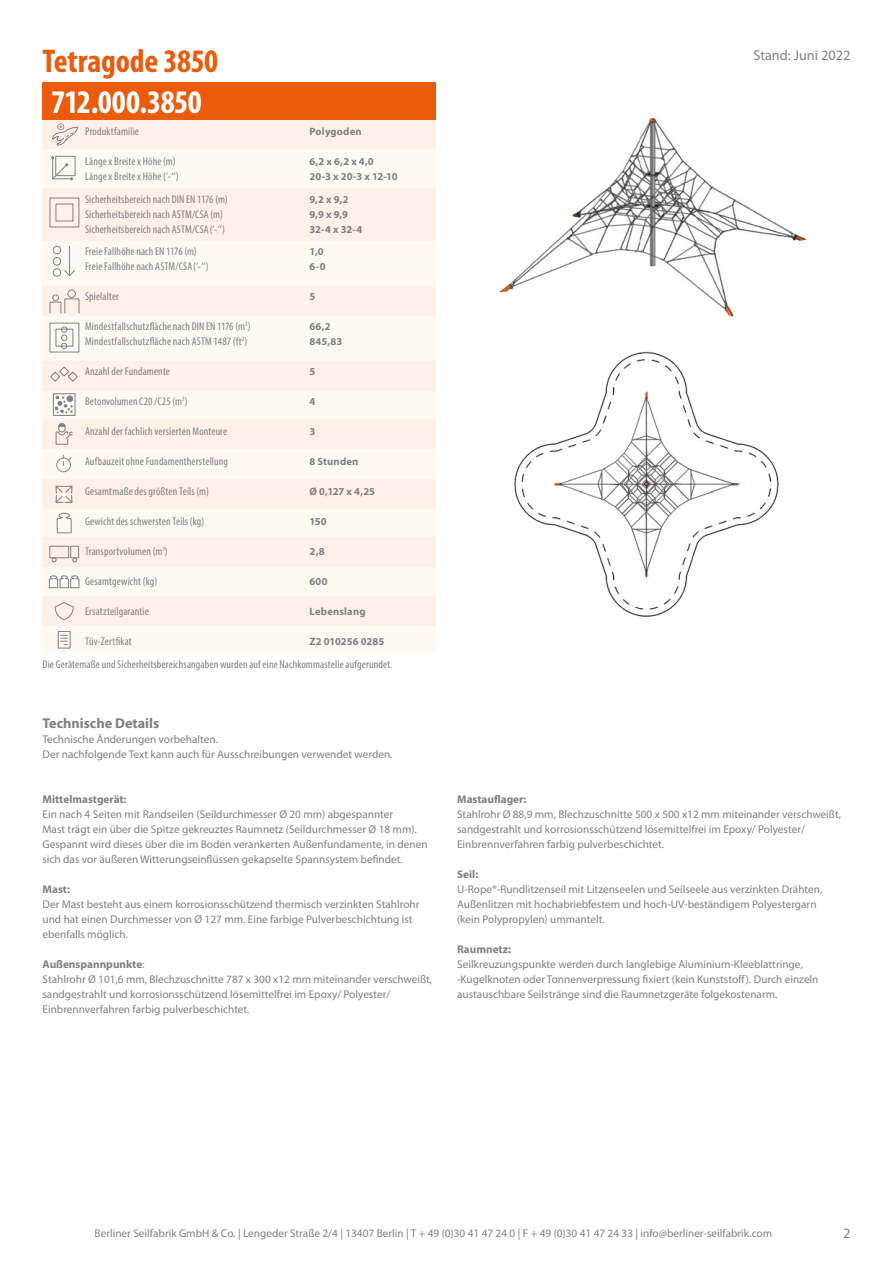
<style>
.page{position:relative;width:893px;height:1263px;background:#fff}
.page>*{position:absolute;margin:0;border:0;box-sizing:border-box;transform-origin:0 0}
.t1{font:700 condensed 33px "Myriad Pro";letter-spacing:-.005em;color:#ea5c0b}
.t2{font:700 condensed 33px "Myriad Pro";letter-spacing:-.015em;color:#fff}
.t3{font:700 14.25px "Myriad Pro";color:#808084}
.t4{font:14.25px "Myriad Pro";color:#808084}
.t5{font:11.25px/15px "Myriad Pro";color:#808084}
.t6{font:condensed 11.25px/15px "Myriad Pro";letter-spacing:.015em;color:#808084}
.t7{font:700 11.25px "Myriad Pro";color:#808084}
.t8{font:700 10.65px/15px "Myriad Pro";letter-spacing:.01em;color:#808084}
.s1{font-weight:700}
</style>
<div class="page">
<img style="left:514px;top:351px;width:265px;height:266px">
<img style="left:499px;top:118px;width:307px;height:199px">
<div style="left:43px;top:120px;width:393px;height:32px;background:#fef1e7"></div>
<div style="left:43px;top:82px;width:393px;height:38px;background:#ea5c0b"></div>
<div style="left:43px;top:149px;width:393px;height:504px;background:#fff8f3"></div>
<div style="left:43px;top:286px;width:393px;height:30px;background:#fef1e7"></div>
<div style="left:43px;top:188px;width:393px;height:53px;background:#fef1e7"></div>
<div style="left:43px;top:361px;width:393px;height:29px;background:#fef1e7"></div>
<div style="left:43px;top:420px;width:393px;height:29px;background:#fef1e7"></div>
<div style="left:43px;top:479px;width:393px;height:29px;background:#fef1e7"></div>
<div style="left:43px;top:538px;width:393px;height:29px;background:#fef1e7"></div>
<div style="left:43px;top:596px;width:393px;height:29px;background:#fef1e7"></div>
<div style="left:58px;top:631px;width:13px;height:17px;border:1px solid #808084"></div>
<svg style="left:61px;top:635px;width:7px;height:10px"></svg>
<svg style="left:51px;top:156px;width:22px;height:24px"></svg>
<div style="left:50px;top:198px;width:29px;height:29px;border:1px solid #808084"></div>
<div style="left:56px;top:204px;width:17px;height:17px;border:1px solid #808084"></div>
<hr style="left:69px;top:246px;width:1px;height:30px;background:#808084">
<svg style="left:64px;top:269px;width:11px;height:8px"></svg>
<div style="left:53px;top:268px;width:8px;height:9px;border:1px solid #808084;border-radius:50%"></div>
<div style="left:53px;top:257px;width:8px;height:8px;border:1px solid #808084;border-radius:50%"></div>
<div style="left:53px;top:246px;width:8px;height:8px;border:1px solid #808084;border-radius:50%"></div>
<div style="left:50px;top:323px;width:29px;height:29px;border:1px solid #808084"></div>
<div style="left:56px;top:329px;width:17px;height:17px;border:1px solid #808084"></div>
<svg style="left:61px;top:335px;width:6px;height:14px"></svg>
<div style="left:61px;top:326px;width:6px;height:7px;border:1px solid #808084;border-radius:50%"></div>
<div style="left:52px;top:294px;width:7px;height:7px;border:1px solid #808084;border-radius:50%"></div>
<div style="left:50px;top:302px;width:11px;height:11px;border:1px solid #808084"></div>
<div style="left:64px;top:298px;width:15px;height:15px;border:1px solid #808084"></div>
<div style="left:67px;top:290px;width:9px;height:8px;border:1px solid #808084;border-radius:50%"></div>
<svg style="left:52px;top:123px;width:27px;height:23px"></svg>
<div style="left:53px;top:393px;width:22px;height:23px;border:1px solid #808084"></div>
<div style="left:67px;top:395px;width:6px;height:7px;border:4px solid #808084;border-radius:50%"></div>
<svg style="left:55px;top:396px;width:18px;height:17px"></svg>
<svg style="left:56px;top:455px;width:15px;height:17px"></svg>
<svg style="left:50px;top:366px;width:28px;height:16px"></svg>
<svg style="left:55px;top:485px;width:18px;height:18px"></svg>
<div style="left:49px;top:546px;width:20px;height:12px;border:1px solid #808084"></div>
<div style="left:70px;top:546px;width:9px;height:12px;border:1px solid #808084"></div>
<svg style="left:52px;top:558px;width:4px;height:4px"></svg>
<svg style="left:72px;top:558px;width:5px;height:4px"></svg>
<svg style="left:54px;top:602px;width:20px;height:18px"></svg>
<svg style="left:56px;top:512px;width:16px;height:22px"></svg>
<svg style="left:49px;top:575px;width:31px;height:13px"></svg>
<svg style="left:55px;top:423px;width:18px;height:22px"></svg>
<h1 class="t1" style="left:43px;top:40px;width:177px">Tetragode 3850</h1>
<h1 class="t2" style="left:51px;top:81px;width:152px">712.000.3850</h1>
<p class="t6" style="left:85px;top:124px;width:55px">Produktfamilie</p>
<p class="t6" style="left:85px;top:154px;width:95px">Länge x Breite x Höhe (m)<br>Länge x Breite x Höhe (‘-‘‘)</p>
<p class="t6" style="left:85px;top:191px;width:144px">Sicherheitsbereich nach DIN EN 1176 (m)<br>Sicherheitsbereich nach ASTM/CSA (m)<br>Sicherheitsbereich nach ASTM/CSA(‘-‘‘)</p>
<p class="t6" style="left:85px;top:244px;width:125px">Freie Fallhöhe nach EN 1176 (m)<br>Freie Fallhöhe nach ASTM/CSA(‘-‘‘)</p>
<p class="t6" style="left:85px;top:289px;width:36px">Spielalter</p>
<p class="t6" style="left:85px;top:319px;width:167px">Mindestfallschutzfläche nach DIN EN 1176 (m<sup>2</sup>)<br>Mindestfallschutzfläche nach ASTM 1487 (ft<sup>2</sup>)</p>
<p class="t6" style="left:85px;top:364px;width:87px">Anzahl der Fundamente</p>
<p class="t6" style="left:85px;top:394px;width:104px">Betonvolumen C20 /C25 (m<sup>3</sup>)</p>
<p class="t6" style="left:85px;top:424px;width:144px">Anzahl der fachlich versierten Monteure</p>
<p class="t6" style="left:85px;top:454px;width:144px">Aufbauzeit ohne Fundamentherstellung</p>
<p class="t6" style="left:85px;top:484px;width:125px">Gesamtmaße des größten Teils (m)</p>
<p class="t6" style="left:85px;top:514px;width:121px">Gewicht des schwersten Teils (kg)</p>
<p class="t6" style="left:85px;top:544px;width:84px">Transportvolumen (m<sup>3</sup>)</p>
<p class="t6" style="left:85px;top:574px;width:74px">Gesamtgewicht (kg)</p>
<p class="t6" style="left:85px;top:604px;width:65px">Ersatzteilgarantie</p>
<p class="t6" style="left:85px;top:634px;width:48px">Tüv-Zertfikat</p>
<p class="t8" style="left:309px;top:124px;width:54px">Polygoden</p>
<p class="t8" style="left:309px;top:154px;width:90px">6,2 x 6,2 x 4,0<br>20-3 x 20-3 x 12-10</p>
<p class="t8" style="left:309px;top:191px;width:54px">9,2 x 9,2<br>9,9 x 9,9<br>32-4 x 32-4</p>
<p class="t8" style="left:309px;top:244px;width:18px">1,0<br>6-0</p>
<p class="t8" style="left:309px;top:289px;width:7px">5</p>
<p class="t8" style="left:309px;top:319px;width:34px">66,2<br>845,83</p>
<p class="t8" style="left:309px;top:364px;width:7px">5</p>
<p class="t8" style="left:309px;top:394px;width:7px">4</p>
<p class="t8" style="left:309px;top:424px;width:7px">3</p>
<p class="t8" style="left:309px;top:454px;width:50px">8 Stunden</p>
<p class="t8" style="left:309px;top:484px;width:67px">Ø 0,127 x 4,25</p>
<p class="t8" style="left:309px;top:514px;width:19px">150</p>
<p class="t8" style="left:309px;top:544px;width:17px">2,8</p>
<p class="t8" style="left:309px;top:574px;width:20px">600</p>
<p class="t8" style="left:309px;top:604px;width:58px">Lebenslang</p>
<p class="t8" style="left:309px;top:634px;width:76px">Z2 010256 0285</p>
<p class="t6" style="left:43px;top:656px;width:352px">Die Gerätemaße und Sicherheitsbereichsangaben wurden auf eine Nachkommastelle aufgerundet.</p>
<p class="t3" style="left:43px;top:713px;width:118px">Technische Details</p>
<p class="t5" style="left:43px;top:731px;width:352px">Technische Änderungen vorbehalten.<br>Der nachfolgende Text kann auch für Ausschreibungen verwendet werden.</p>
<p class="t7" style="left:43px;top:791px;width:86px">Mittelmastgerät:</p>
<p class="t5" style="left:43px;top:806px;width:387px">Ein nach 4 Seiten mit Randseilen (Seildurchmesser Ø 20 mm) abgespannter<br>Mast trägt ein über die Spitze gekreuztes Raumnetz (Seildurchmesser Ø 18 mm).<br>Gespannt wird dieses über die im Boden verankerten Außenfundamente, in denen sich das vor äußeren Witterungseinflüssen gekapselte Spannsystem befindet.</p>
<p class="t7" style="left:43px;top:881px;width:29px">Mast:</p>
<p class="t5" style="left:43px;top:896px;width:378px">Der Mast besteht aus einem korrosionsschützend thermisch verzinkten Stahlrohr und hat einen Durchmesser von Ø 127 mm. Eine farbige Pulverbeschichtung ist ebenfalls möglich.</p>
<p class="t5" style="left:43px;top:956px;width:391px"><span class="s1">Außenspannpunkte</span>:<br>Stahlrohr Ø 101,6 mm, Blechzuschnitte 787 x 300 x12 mm miteinander verschweißt, sandgestrahlt und korrosionsschützend lösemittelfrei im Epoxy/ Polyester/ Einbrennverfahren farbig pulverbeschichtet.</p>
<p class="t4" style="left:753px;top:46px;width:99px">Stand: Juni 2022</p>
<p class="t7" style="left:457px;top:791px;width:71px">Mastauflager:</p>
<p class="t5" style="left:457px;top:806px;width:385px">Stahlrohr Ø 88,9 mm, Blechzuschnitte 500 x 500 x12 mm miteinander verschweißt, sandgestrahlt und korrosionsschützend lösemittelfrei im Epoxy/ Polyester/<br>Einbrennverfahren farbig pulverbeschichtet.</p>
<p class="t7" style="left:457px;top:866px;width:23px">Seil:</p>
<p class="t5" style="left:457px;top:881px;width:367px">U-Rope®-Rundlitzenseil mit Litzenseelen und Seilseele aus verzinkten Drähten,<br>Außenlitzen mit hochabriebfestem und hoch-UV-beständigem Polyestergarn (kein Polypropylen) ummantelt.</p>
<p class="t7" style="left:457px;top:941px;width:55px">Raumnetz:</p>
<p class="t5" style="left:457px;top:956px;width:363px">Seilkreuzungspunkte werden durch langlebige Aluminium-Kleeblattringe, -Kugelknoten oder Tonnenverpressung fixiert (kein Kunststoff). Durch einzeln austauschbare Seilstränge sind die Raumnetzgeräte folgekostenarm.</p>
<p class="t5" style="left:95px;top:1226px;width:679px">Berliner Seilfabrik GmbH &amp; Co. | Lengeder Straße 2/4 | 13407 Berlin | T + 49 (0)30 41 47 24 0 | F + 49 (0)30 41 47 24 33 | info@berliner-seilfabrik.com</p>
<p class="t4" style="left:843px;top:1224px;width:9px">2</p>
</div>
